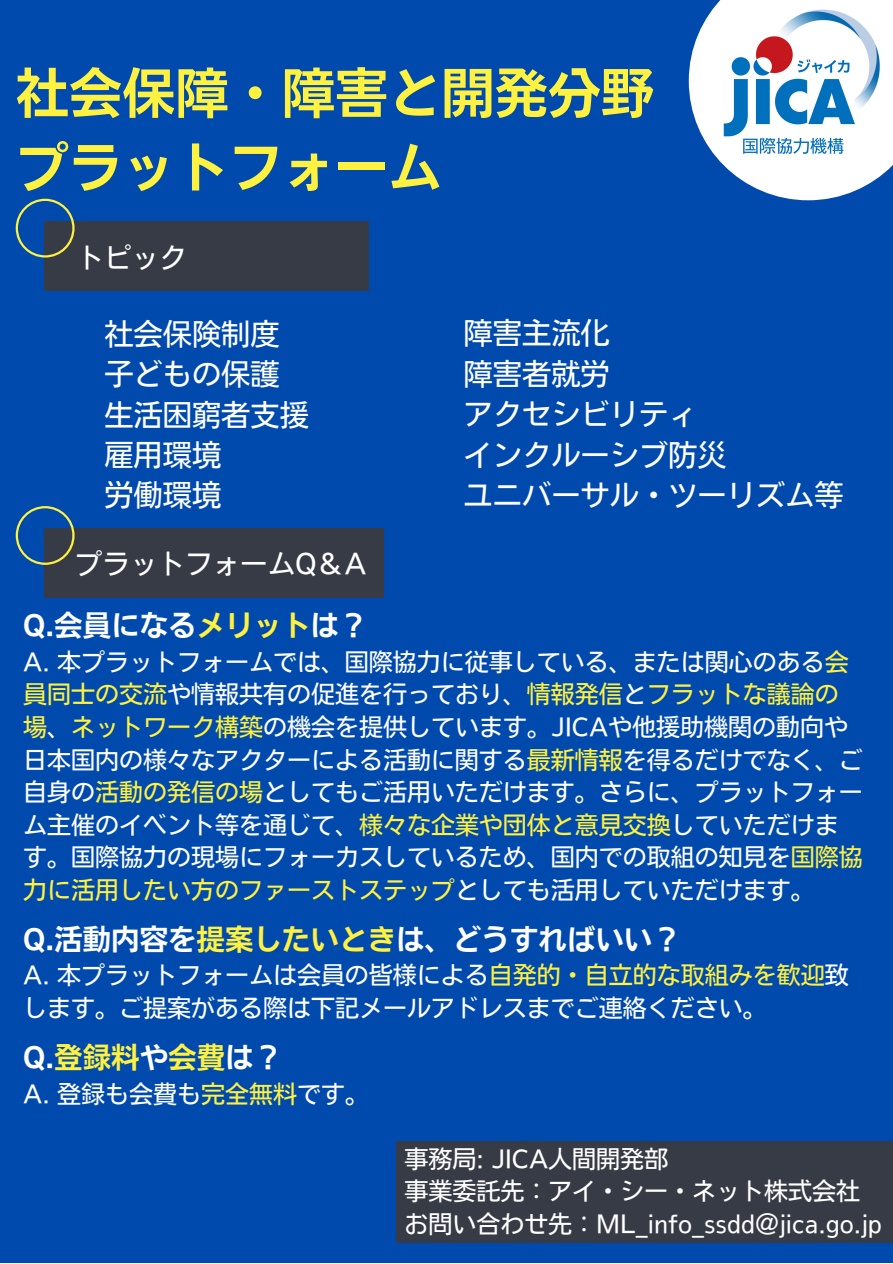
<style>
.page{position:relative;width:893px;height:1264px;background:#fff}
.page>*{position:absolute;margin:0;border:0;box-sizing:border-box;transform-origin:0 0}
.t1{font:53.25px "Nud Motoya Cedar Std W5";color:#fff13f}
.t2{font:29.25px "Nud Motoya Cedar Std W3";color:#fff}
.t3{font:28.5px "Nud Motoya Cedar Std W5";color:#fff}
.t4{font:27.6px "Nud Motoya Cedar Std W3";color:#fff}
.t5{font:24px/32.5px "Nud Motoya Cedar Std W3";color:#fff}
.s1{color:#fff13f}
</style>
<div class="page">
<div style="left:0;top:0;width:892px;height:1262px;background:#004aad"></div>
<div style="left:44px;top:221px;width:324px;height:69px;background:#373b45"></div>
<svg style="left:16px;top:199px;width:58px;height:58px"></svg>
<div style="left:44px;top:528px;width:339px;height:69px;background:#373b45"></div>
<svg style="left:16px;top:506px;width:58px;height:58px"></svg>
<div style="left:396px;top:1141px;width:496px;height:101px;background:#373b45"></div>
<img style="left:688px;top:0;width:204px;height:200px">
<p class="t1" style="left:16px;top:66px;width:640px">社会保障・障害と開発分野</p>
<p class="t1" style="left:16px;top:140px;width:427px">プラットフォーム</p>
<p class="t4" style="left:76px;top:243px;width:112px">トピック</p>
<p class="t2" style="left:463px;top:319px;width:148px">障害主流化</p>
<p class="t2" style="left:463px;top:359px;width:148px">障害者就労</p>
<p class="t2" style="left:463px;top:399px;width:235px">アクセシビリティ</p>
<p class="t2" style="left:463px;top:440px;width:265px">インクルーシブ防災</p>
<p class="t2" style="left:463px;top:480px;width:381px">ユニバーサル・ツーリズム等</p>
<p class="t2" style="left:104px;top:319px;width:177px">社会保険制度</p>
<p class="t2" style="left:104px;top:359px;width:177px">子どもの保護</p>
<p class="t2" style="left:104px;top:400px;width:206px">生活困窮者支援</p>
<p class="t2" style="left:104px;top:440px;width:118px">雇用環境</p>
<p class="t2" style="left:104px;top:480px;width:118px">労働環境</p>
<p class="t4" style="left:75px;top:549px;width:293px">プラットフォームQ＆A</p>
<p class="t3" style="left:23px;top:610px;width:346px">Q.会員になる<span class="s1">メリット</span>は？</p>
<p class="t5" style="left:23px;top:645px;width:841px">A. 本プラットフォームでは、国際協力に従事している、または関心のある<span class="s1">会員同士の交流</span>や情報共有の促進を行っており、<span class="s1">情報発信</span>と<span class="s1">フラットな議論の場</span>、<span class="s1">ネットワーク構築</span>の機会を提供しています。JICAや他援助機関の動向や日本国内の様々なアクターによる活動に関する<span class="s1">最新情報</span>を得るだけでなく、ご自身の<span class="s1">活動の発信の場</span>としてもご活用いただけます。さらに、プラットフォーム主催のイベント等を通じて、<span class="s1">様々な企業や団体と意見交換</span>していただけます。国際協力の現場にフォーカスしているため、国内での取組の知見を<span class="s1">国際協力に活用したい方のファーストステップ</span>としても活用していただけます。</p>
<p class="t3" style="left:23px;top:924px;width:659px">Q.活動内容を<span class="s1">提案したいとき</span>は、どうすればいい？</p>
<p class="t5" style="left:23px;top:959px;width:827px">A. 本プラットフォームは会員の皆様による<span class="s1">自発的・自立的な取組みを歓迎</span>致します。ご提案がある際は下記メールアドレスまでご連絡ください。</p>
<p class="t3" style="left:23px;top:1042px;width:260px">Q.<span class="s1">登録料</span>や<span class="s1">会費</span>は？</p>
<p class="t5" style="left:23px;top:1077px;width:347px">A. 登録も会費も<span class="s1">完全無料</span>です。</p>
<p class="t5" style="left:404px;top:1142px;width:265px">事務局: JICA人間開発部</p>
<p class="t5" style="left:404px;top:1174px;width:457px">事業委託先：アイ・シー・ネット株式会社</p>
<p class="t5" style="left:404px;top:1207px;width:479px">お問い合わせ先：ML_info_ssdd＠jica.go.jp</p>
</div>
